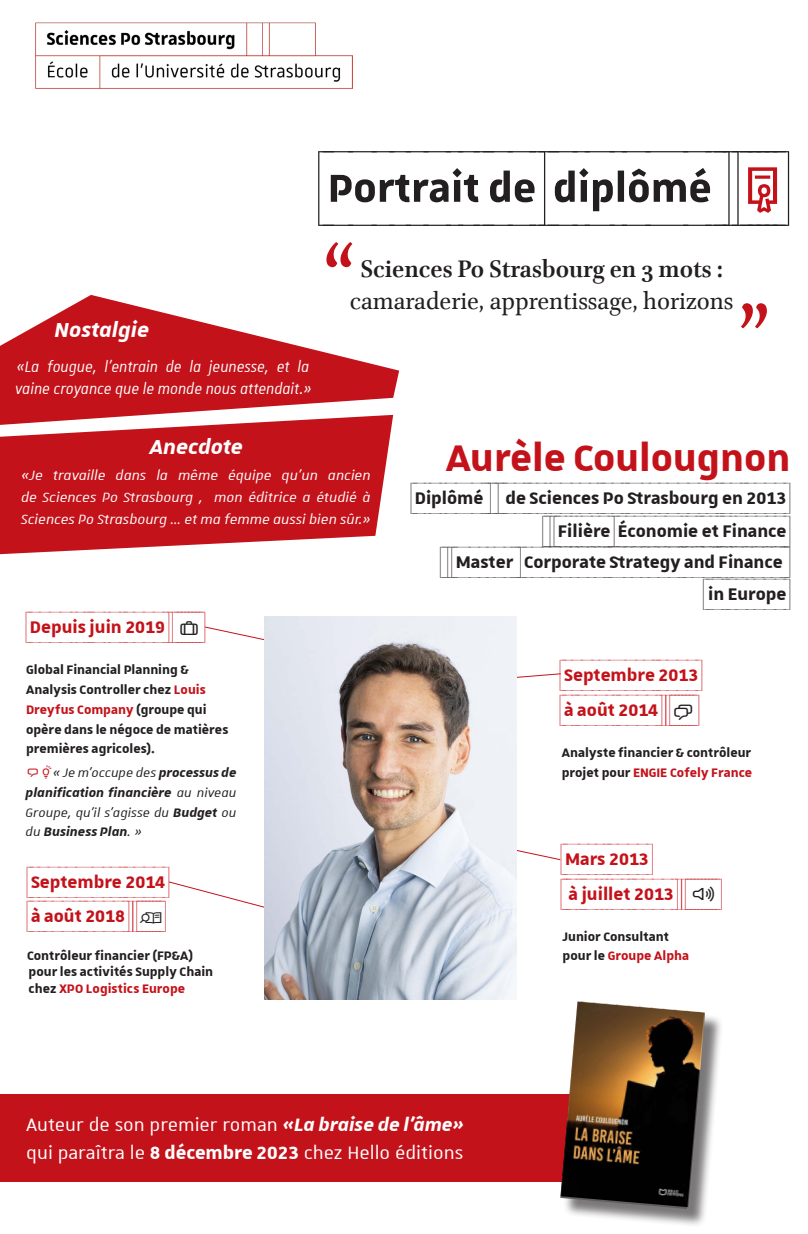
<style>
.page{position:relative;width:808px;height:1234px;background:#fff}
.page>*{position:absolute;margin:0;border:0;box-sizing:border-box;transform-origin:0 0}
.t1{font:108px "Brill";color:#c4121a}
.t2{font:700 52.5px "Unistra Encadre";color:#231f20}
.t3{font:700 49.5px "Unistra A";color:#c4121a}
.t4{font:27px "Brill";color:#231f20}
.t5{font:700 27px "Brill";color:#231f20}
.t6{font:italic 700 27px "Unistra A";color:#fff}
.t7{font:24px "Unistra A";color:#fff}
.t8{font:700 22.5px "Unistra Encadre";color:#c4121a}
.t9{font:700 22.5px "Unistra Encadre";color:#231f20}
.t10{font:italic 20.4px/21.6px "Unistra A";color:#fff;scale:.88 1}
.t11{font:italic 18px/21.6px "Unistra A";color:#fff;text-align:justify}
.t12{font:700 16.5px/19.8px "Unistra A";color:#231f20}
.t13{font:italic 700 16.5px/19.8px "Unistra A";color:#231f20;text-align:justify}
.t14{font:700 16.5px "Unistra A";color:#c4121a}
.s1{color:#c4121a}
.s2{font-weight:400}
.s3{color:#231f20}
.s4{font-weight:700;font-style:italic}
.s5{font-weight:700}
</style>
<div class="page">
<svg style="left:0;top:425px;width:392px;height:129px;background:#ca2c33"></svg>
<svg style="left:168px;top:881px;width:96px;height:27px"></svg>
<svg style="left:516px;top:833px;width:45px;height:27px"></svg>
<img style="left:35px;top:23px;width:318px;height:65px">
<svg style="left:205px;top:626px;width:356px;height:62px"></svg>
<svg style="left:0;top:295px;width:399px;height:130px;fill:#c4121a"></svg>
<img style="left:264px;top:616px;width:252px;height:383px">
<div style="left:0;top:1093px;width:673px;height:88px;background:#c4121a"></div>
<div style="left:563px;top:1003px;width:160px;height:223px;background:#231f20;opacity:.6"></div>
<img style="left:560px;top:1001px;width:145px;height:207px">
<p class="t6" style="left:55px;top:315px;width:96px">Nostalgie</p>
<p class="t2" style="left:319px;top:151px;width:471px">(PORTRAIT_DE)_DIPLÔMÉ_))_____)</p>
<p class="t1" style="left:323px;top:204px;width:34px">“</p>
<p class="t4" style="left:350px;top:283px;width:385px">camaraderie, apprentissage, horizons</p>
<p class="t1" style="left:770px;top:366px;width:34px;rotate:-180deg">“</p>
<p class="t5" style="left:361px;top:250px;width:363px">Sciences Po Strasbourg en 3 mots :</p>
<p class="t10" style="left:15px;top:355px;width:339px">«La fougue, l’entrain de la jeunesse, et la vaine croyance que le monde nous attendait.»</p>
<p class="t6" style="left:150px;top:431px;width:94px">Anecdote</p>
<p class="t11" style="left:21px;top:464px;width:351px">«Je travaille dans la même équipe qu’un ancien de Sciences Po Strasbourg , mon éditrice a étudié à Sciences Po Strasbourg … et ma femme aussi bien sûr.»</p>
<p class="t8" style="left:26px;top:611px;width:181px">(DEPUIS_JUIN_2019))________)</p>
<p class="t12" style="left:26px;top:659px;width:204px">Global Financial Planning &amp;<br>Analysis Controller chez <span class="s1">Louis<br>Dreyfus Company</span> (groupe qui opère dans le négoce de matières premières agricoles).</p>
<p class="t13" style="left:26px;top:762px;width:212px;text-indent:27px"><span class="s2">« Je m’occupe des</span> processus de planification financière <span class="s2">au niveau Groupe, qu’il s’agisse du</span> Budget <span class="s2">ou du</span> Business Plan<span class="s2">. »</span></p>
<p class="t8" style="left:27px;top:866px;width:143px">(SEPTEMBRE_2014)</p>
<p class="t8" style="left:27px;top:900px;width:140px">(À_AOÛT_2018))((______)</p>
<p class="t12" style="left:27px;top:946px;width:187px;line-height:16.5px">Contrôleur financier (FP&amp;A) pour les activités Supply Chain chez <span class="s1">XPO Logistics Europe</span></p>
<p class="t3" style="left:446px;top:430px;width:346px">Aurèle Coulougnon</p>
<p class="t9" style="left:411px;top:482px;width:381px">(DIPLÔMÉ_)_)__DE_SCIENCES_PO_STRASBOURG_EN_2013)</p>
<p class="t9" style="left:543px;top:515px;width:249px">(_((FILIÈRE)_ÉCONOMIE_ET_FINANCE)</p>
<p class="t9" style="left:440px;top:546px;width:351px">(_((MASTER_)_CORPORATE_STRATEGY_AND_FINANCE_)</p>
<p class="t9" style="left:703px;top:578px;width:88px">(IN_EUROPE)</p>
<p class="t8" style="left:560px;top:659px;width:143px">(SEPTEMBRE_2013)</p>
<p class="t8" style="left:560px;top:694px;width:140px">(À_AOÛT_2014))((______)</p>
<p class="t12" style="left:562px;top:741px;width:192px">Analyste financier &amp; contrôleur projet pour <span class="s1">ENGIE Cofely France</span></p>
<p class="t8" style="left:561px;top:843px;width:93px">(MARS_2013)</p>
<p class="t8" style="left:561px;top:877px;width:162px">(_À_JUILLET_2013))((________)</p>
<p class="t12" style="left:563px;top:925px;width:108px">Junior Consultant</p>
<p class="t14" style="left:563px;top:946px;width:128px"><span class="s3">pour le</span> Groupe Alpha</p>
<p class="t7" style="left:26px;top:1111px;width:439px">Auteur de son premier roman <span class="s4">«La braise de l’âme»</span></p>
<p class="t7" style="left:26px;top:1140px;width:438px">qui paraîtra le <span class="s5">8 décembre 2023</span> chez Hello éditions</p>
</div>
